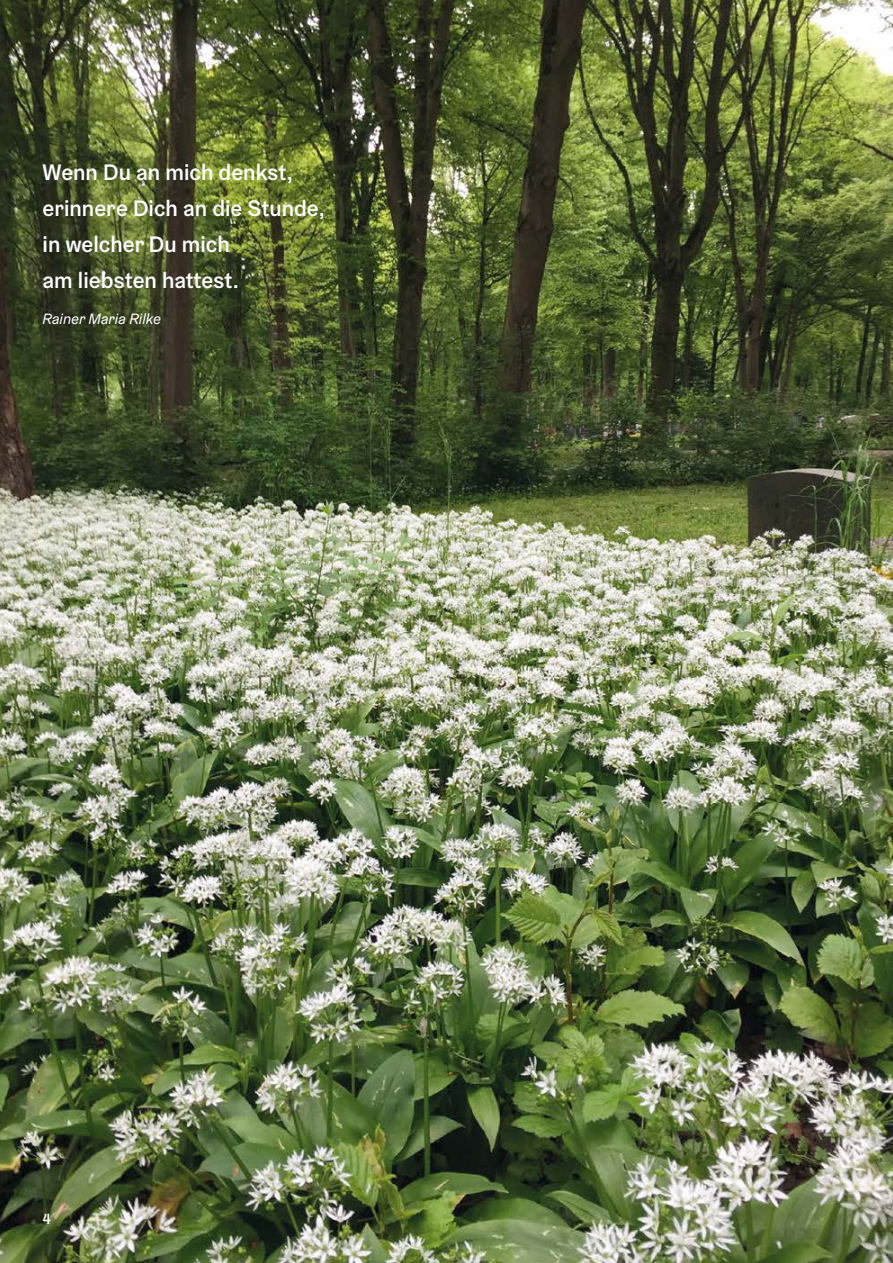
<style>
.page{position:relative;width:893px;height:1263px;background:#fff}
.page>*{position:absolute;margin:0;border:0;box-sizing:border-box;transform-origin:0 0}
.t1{font:500 22.5px/36px "Graebenbach";color:#fff}
.t2{font:italic 15px "Graebenbach";color:#fff}
.t3{font:500 15px "Graebenbach";color:#fff}
</style>
<div class="page">
<img style="left:0;top:0;width:893px;height:1263px">
<img style="left:0;top:0;width:446px;height:24px">
<p class="t1" style="left:43px;top:154px;width:284px">Wenn Du an mich denkst, erinnere Dich an die Stunde, in welcher Du mich<br>am liebsten hattest.</p>
<p class="t2" style="left:43px;top:309px;width:120px">Rainer Maria Rilke</p>
<p class="t3" style="left:43px;top:1209px;width:10px">4</p>
</div>
